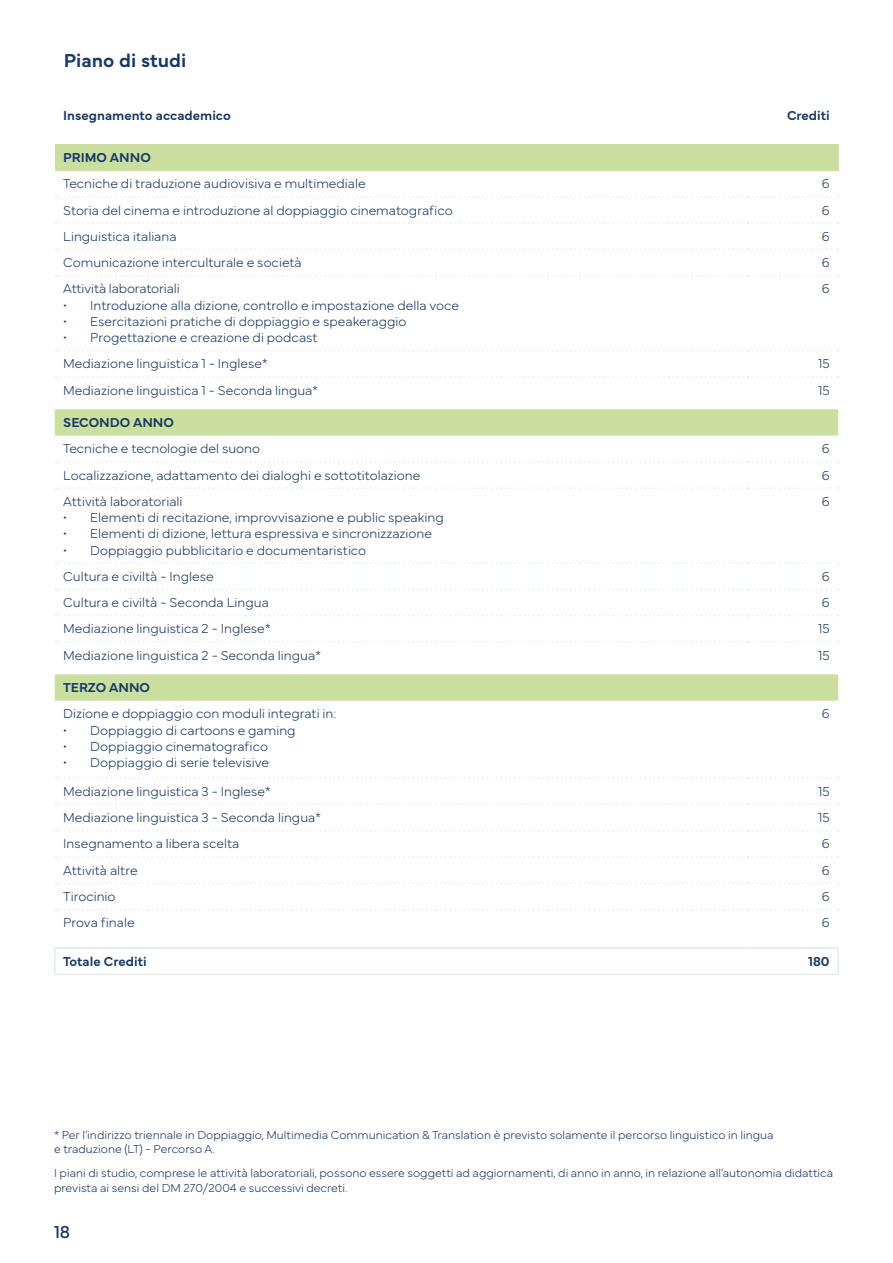
<style>
.page{position:relative;width:893px;height:1263px;background:#fff}
.page>*{position:absolute;margin:0;border:0;box-sizing:border-box;transform-origin:0 0}
.t1{font:600 19.5px "Mundial";color:#183963}
.t2{font:18px "Mundial";color:#183963}
.t3{font:100 13.5px "Mundial";color:#183963}
.t4{font:600 13.5px "Mundial";color:#183963}
.t5{font:100 12px/14.4px "Mundial";color:#183963}
</style>
<div class="page">
<div style="left:55px;top:144px;width:783px;height:26px;background:#cade9f"></div>
<svg style="left:55px;top:409px;width:783px;height:292px"></svg>
<svg style="left:56px;top:461px;width:782px;height:2px"></svg>
<svg style="left:56px;top:487px;width:782px;height:2px"></svg>
<svg style="left:56px;top:562px;width:782px;height:2px"></svg>
<svg style="left:56px;top:589px;width:782px;height:1px"></svg>
<svg style="left:56px;top:615px;width:782px;height:1px"></svg>
<svg style="left:56px;top:641px;width:782px;height:2px"></svg>
<hr style="left:54px;top:947px;width:693px;height:2px;background:#ddeee8">
<hr style="left:54px;top:949px;width:2px;height:25px;background:#ddeee8">
<hr style="left:747px;top:947px;width:92px;height:2px;background:#ddeee8">
<hr style="left:837px;top:949px;width:2px;height:25px;background:#ddeee8">
<hr style="left:54px;top:974px;width:693px;height:1px;background:#ddeee8">
<hr style="left:747px;top:974px;width:92px;height:1px;background:#ddeee8">
<svg style="left:56px;top:777px;width:782px;height:2px"></svg>
<svg style="left:56px;top:804px;width:782px;height:1px"></svg>
<svg style="left:56px;top:830px;width:782px;height:1px"></svg>
<svg style="left:56px;top:856px;width:782px;height:2px"></svg>
<svg style="left:56px;top:882px;width:782px;height:2px"></svg>
<svg style="left:56px;top:909px;width:782px;height:1px"></svg>
<svg style="left:56px;top:196px;width:782px;height:2px"></svg>
<svg style="left:56px;top:222px;width:782px;height:2px"></svg>
<svg style="left:56px;top:249px;width:782px;height:1px"></svg>
<svg style="left:56px;top:275px;width:782px;height:1px"></svg>
<svg style="left:56px;top:350px;width:782px;height:1px"></svg>
<svg style="left:56px;top:376px;width:782px;height:2px"></svg>
<h1 class="t1" style="left:64px;top:46px;width:124px">Piano di studi</h1>
<p class="t4" style="left:63px;top:105px;width:169px">Insegnamento accademico</p>
<p class="t4" style="left:787px;top:105px;width:44px">Crediti</p>
<p class="t4" style="left:63px;top:147px;width:89px">PRIMO ANNO</p>
<p class="t3" style="left:63px;top:173px;width:304px">Tecniche di traduzione audiovisiva e multimediale</p>
<p class="t3" style="left:822px;top:173px;width:9px">6</p>
<p class="t3" style="left:63px;top:199px;width:391px">Storia del cinema e introduzione al doppiaggio cinematografico</p>
<p class="t3" style="left:822px;top:199px;width:9px">6</p>
<p class="t3" style="left:63px;top:226px;width:115px">Linguistica italiana</p>
<p class="t3" style="left:822px;top:226px;width:9px">6</p>
<p class="t3" style="left:63px;top:252px;width:240px">Comunicazione interculturale e società</p>
<p class="t3" style="left:822px;top:252px;width:9px">6</p>
<p class="t3" style="left:63px;top:278px;width:118px">Attività laboratoriali</p>
<p class="t3" style="left:63px;top:294px;width:397px">• Introduzione alla dizione, controllo e impostazione della voce</p>
<p class="t3" style="left:63px;top:311px;width:345px">• Esercitazioni pratiche di doppiaggio e speakeraggio</p>
<p class="t3" style="left:63px;top:327px;width:256px">• Progettazione e creazione di podcast</p>
<p class="t3" style="left:822px;top:278px;width:9px">6</p>
<p class="t3" style="left:63px;top:353px;width:206px">Mediazione linguistica 1 - Inglese*</p>
<p class="t3" style="left:818px;top:353px;width:13px">15</p>
<p class="t3" style="left:63px;top:379px;width:257px">Mediazione linguistica 1 - Seconda lingua*</p>
<p class="t3" style="left:818px;top:379px;width:13px">15</p>
<p class="t4" style="left:63px;top:412px;width:112px">SECONDO ANNO</p>
<p class="t3" style="left:63px;top:438px;width:198px">Tecniche e tecnologie del suono</p>
<p class="t3" style="left:822px;top:438px;width:9px">6</p>
<p class="t3" style="left:63px;top:464px;width:359px">Localizzazione, adattamento dei dialoghi e sottotitolazione</p>
<p class="t3" style="left:822px;top:464px;width:9px">6</p>
<p class="t3" style="left:63px;top:491px;width:121px">Attività laboratoriali</p>
<p class="t3" style="left:63px;top:507px;width:382px">• Elementi di recitazione, improvvisazione e public speaking</p>
<p class="t3" style="left:63px;top:523px;width:370px">• Elementi di dizione, lettura espressiva e sincronizzazione</p>
<p class="t3" style="left:63px;top:539px;width:304px">• Doppiaggio pubblicitario e documentaristico</p>
<p class="t3" style="left:822px;top:491px;width:9px">6</p>
<p class="t3" style="left:63px;top:566px;width:152px">Cultura e civiltà - Inglese</p>
<p class="t3" style="left:822px;top:566px;width:9px">6</p>
<p class="t3" style="left:63px;top:592px;width:207px">Cultura e civiltà - Seconda Lingua</p>
<p class="t3" style="left:822px;top:592px;width:9px">6</p>
<p class="t3" style="left:63px;top:618px;width:209px">Mediazione linguistica 2 - Inglese*</p>
<p class="t3" style="left:818px;top:618px;width:13px">15</p>
<p class="t3" style="left:63px;top:644px;width:259px">Mediazione linguistica 2 - Seconda lingua*</p>
<p class="t3" style="left:818px;top:644px;width:13px">15</p>
<p class="t4" style="left:63px;top:677px;width:88px">TERZO ANNO</p>
<p class="t3" style="left:63px;top:703px;width:275px">Dizione e doppiaggio con moduli integrati in:</p>
<p class="t3" style="left:63px;top:719px;width:234px">• Doppiaggio di cartoons e gaming</p>
<p class="t3" style="left:63px;top:736px;width:206px">• Doppiaggio cinematografico</p>
<p class="t3" style="left:63px;top:752px;width:207px">• Doppiaggio di serie televisive</p>
<p class="t3" style="left:822px;top:703px;width:9px">6</p>
<p class="t3" style="left:63px;top:781px;width:209px">Mediazione linguistica 3 - Inglese*</p>
<p class="t3" style="left:818px;top:781px;width:13px">15</p>
<p class="t3" style="left:63px;top:807px;width:260px">Mediazione linguistica 3 - Seconda lingua*</p>
<p class="t3" style="left:818px;top:807px;width:13px">15</p>
<p class="t3" style="left:63px;top:833px;width:178px">Insegnamento a libera scelta</p>
<p class="t3" style="left:822px;top:833px;width:9px">6</p>
<p class="t3" style="left:63px;top:859px;width:76px">Attività altre</p>
<p class="t3" style="left:822px;top:859px;width:9px">6</p>
<p class="t3" style="left:63px;top:886px;width:54px">Tirocinio</p>
<p class="t3" style="left:822px;top:886px;width:9px">6</p>
<p class="t3" style="left:63px;top:912px;width:73px">Prova finale</p>
<p class="t3" style="left:822px;top:912px;width:9px">6</p>
<p class="t4" style="left:63px;top:951px;width:85px">Totale Crediti</p>
<p class="t4" style="left:808px;top:951px;width:23px">180</p>
<p class="t5" style="left:54px;top:1126px;width:721px">* Per l’indirizzo triennale in Doppiaggio, Multimedia Communication &amp; Translation è previsto solamente il percorso linguistico in lingua e traduzione (LT) - Percorso A.</p>
<p class="t5" style="left:54px;top:1165px;width:781px">I piani di studio, comprese le attività laboratoriali, possono essere soggetti ad aggiornamenti, di anno in anno, in relazione all’autonomia didattica prevista ai sensi del DM 270/2004 e successivi decreti.</p>
<h2 class="t2" style="left:54px;top:1217px;width:18px">18</h2>
</div>
